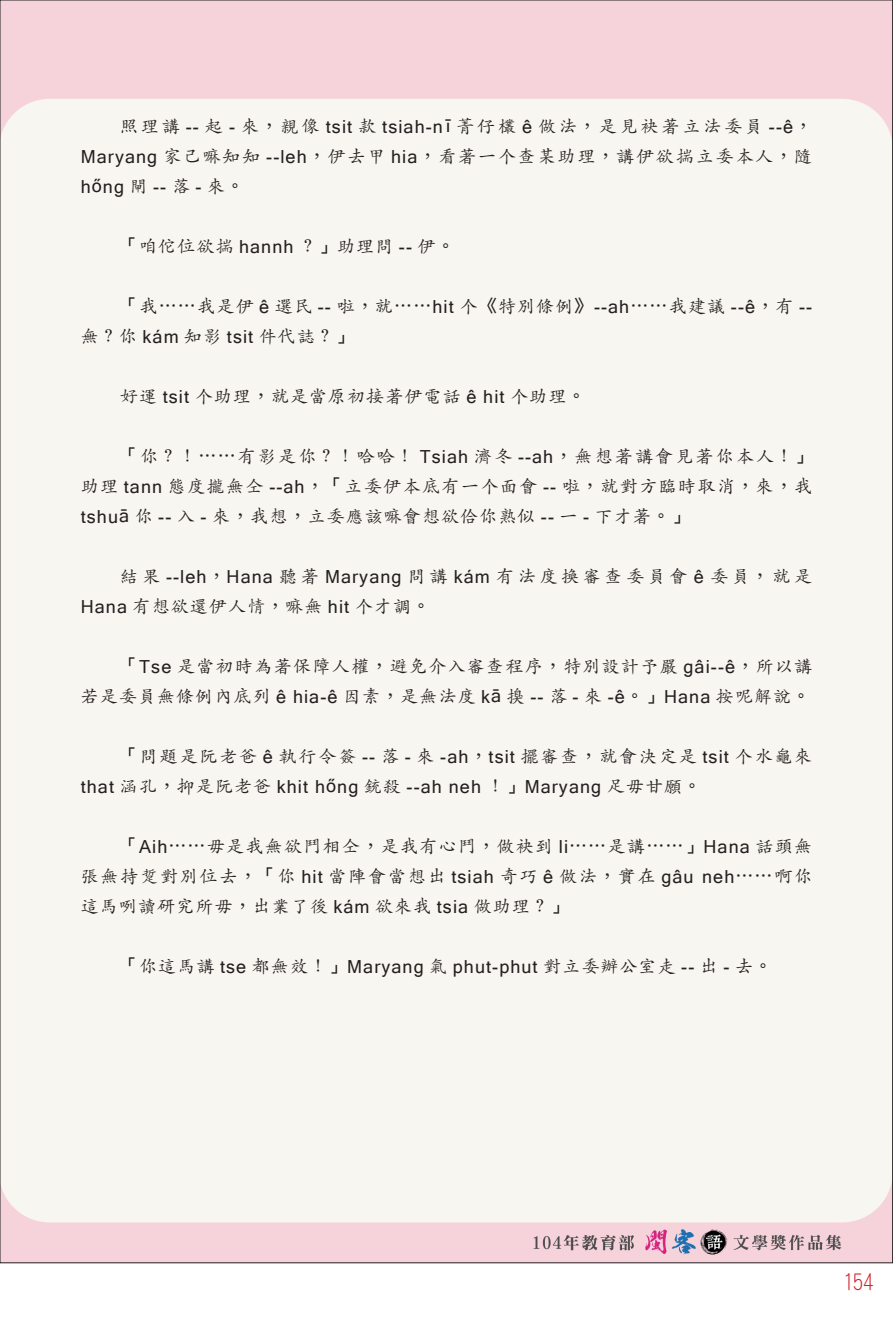
<style>
.page{position:relative;width:893px;height:1327px;background:#fff}
.page>*{position:absolute;margin:0;border:0;box-sizing:border-box;transform-origin:0 0}
.t1{font:21px "DF Li Hei Lt WIN BF";color:#d1232a}
.t2{font:18px/30px "Adobe Kaiti Std";letter-spacing:.075em;color:#231f20;text-align:justify}
.t3{font:18px "Microsoft Sans Serif";letter-spacing:.06em;color:#231f20}
.t4{font:18px/30px "Adobe Kaiti Std";letter-spacing:.105em;color:#231f20;text-align:right}
.s1{font-family:"Microsoft Sans Serif"}
.s2{font-family:"DF Li Kai Shu Md WIN BF"}
.s3{font-family:"Adobe Kaiti Std"}
</style>
<div class="page">
<img style="left:2px;top:2px;width:889px;height:1259px">
<p class="t4" style="left:81px;top:111px;width:733px">照理講 <span class="s1">--</span> 起 <span class="s1">-</span> 來<span class="s2">，</span>親像 <span class="s1">tsit</span> 款 <span class="s1">tsiah-nī</span> 菁仔欉 <span class="s1">ê</span> 做法<span class="s2">，</span>是見袂著立法委員 <span class="s1">--ê</span><span class="s2">，<br></span><span class="s1">Maryang</span> 家己嘛知知 <span class="s1">--leh</span><span class="s2">，</span>伊去甲 <span class="s1">hia</span><span class="s2">，</span>看著一个查某助理<span class="s2">，</span>講伊欲揣立委本人<span class="s2">，</span>隨</p>
<p class="t3" style="left:81px;top:176px;width:165px">hőng <span class="s3">閘</span> -- <span class="s3">落</span> - <span class="s3">來</span><span class="s2">。</span></p>
<p class="t2" style="left:120px;top:231px;width:336px"><span class="s2">「</span>咱佗位欲揣 <span class="s1">hannh</span> <span class="s2">？」</span>助理問 <span class="s1">--</span> 伊<span class="s2">。</span></p>
<p class="t2" style="left:81px;top:291px;width:733px;text-indent:39px"><span class="s2">「</span>我<span class="s2">……</span>我是伊 <span class="s1">ê</span> 選民 <span class="s1">--</span> 啦<span class="s2">，</span>就<span class="s2">……</span><span class="s1">hit</span> 个<span class="s2">《</span>特別條例<span class="s2">》</span><span class="s1">--ah</span><span class="s2">……</span>我建議 <span class="s1">--ê</span><span class="s2">，</span>有 <span class="s1">--</span>無<span class="s2">？</span>你 <span class="s1">kám</span> 知影 <span class="s1">tsit</span> 件代誌<span class="s2">？」</span></p>
<p class="t2" style="left:120px;top:381px;width:467px">好運 <span class="s1">tsit</span> 个助理<span class="s2">，</span>就是當原初接著伊電話 <span class="s1">ê hit</span> 个助理<span class="s2">。</span></p>
<p class="t2" style="left:81px;top:441px;width:733px;text-indent:39px"><span class="s2">「</span>你<span class="s2">？！……</span>有影是你<span class="s2">？！</span>哈哈<span class="s2">！</span> <span class="s1">Tsiah</span> 濟冬 <span class="s1">--ah</span><span class="s2">，</span>無想著講會見著你本人<span class="s2">！」</span>助理 <span class="s1">tann</span> 態度攏無仝 <span class="s1">--ah</span><span class="s2">，「</span>立委伊本底有一个面會 <span class="s1">--</span> 啦<span class="s2">，</span>就對方臨時取消<span class="s2">，</span>來<span class="s2">，</span>我<span class="s1">tshuā</span> 你 <span class="s1">--</span> 入 <span class="s1">-</span> 來<span class="s2">，</span>我想<span class="s2">，</span>立委應該嘛會想欲佮你熟似 <span class="s1">--</span> 一 <span class="s1">-</span> 下才著<span class="s2">。」</span></p>
<p class="t3" style="left:120px;top:566px;width:694px"><span class="s3">結果</span> --leh<span class="s2">，</span>Hana <span class="s3">聽著</span> Maryang <span class="s3">問講</span> kám <span class="s3">有法度換審查委員會</span> ê <span class="s3">委員</span><span class="s2">，</span><span class="s3">就是</span></p>
<p class="t2" style="left:81px;top:591px;width:351px"><span class="s1">Hana</span> 有想欲還伊人情<span class="s2">，</span>嘛無 <span class="s1">hit</span> 个才調<span class="s2">。</span></p>
<p class="t2" style="left:81px;top:651px;width:733px;text-align:right"><span class="s2">「</span><span class="s1">Tse</span> 是當初時為著保障人權<span class="s2">，</span>避免介入審查程序<span class="s2">，</span>特別設計予嚴 <span class="s1">gâi--ê</span><span class="s2">，</span>所以講<br>若是委員無條例內底列 <span class="s1">ê hia-ê</span> 因素<span class="s2">，</span>是無法度 <span class="s1">kā</span> 搝 <span class="s1">--</span> 落 <span class="s1">-</span> 來 <span class="s1">-ê</span><span class="s2">。」</span><span class="s1">Hana</span> 按呢解說<span class="s2">。</span></p>
<p class="t4" style="left:120px;top:741px;width:694px"><span class="s2">「</span>問題是阮老爸 <span class="s1">ê</span> 執行令簽 <span class="s1">--</span> 落 <span class="s1">-</span> 來 <span class="s1">-ah</span><span class="s2">，</span><span class="s1">tsit</span> 擺審查<span class="s2">，</span>就會決定是 <span class="s1">tsit</span> 个水龜來</p>
<p class="t3" style="left:81px;top:776px;width:622px">that <span class="s3">涵孔</span><span class="s2">，</span><span class="s3">抑是阮老爸</span> khit hőng <span class="s3">銃殺</span> --ah neh <span class="s2">！」</span>Maryang <span class="s3">足毋甘願</span><span class="s2">。</span></p>
<p class="t2" style="left:81px;top:831px;width:733px;text-indent:39px"><span class="s2">「</span><span class="s1">Aih</span><span class="s2">……</span>毋是我無欲鬥相仝<span class="s2">，</span>是我有心鬥<span class="s2">，</span>做袂到 <span class="s1">li</span><span class="s2">……</span>是講<span class="s2">……」</span><span class="s1">Hana</span> 話頭無張無持踅對別位去<span class="s2">，「</span>你 <span class="s1">hit</span> 當陣會當想出 <span class="s1">tsiah</span> 奇巧 <span class="s1">ê</span> 做法<span class="s2">，</span>實在 <span class="s1">gâu neh</span><span class="s2">……</span>啊你這馬咧讀研究所毋<span class="s2">，</span>出業了後 <span class="s1">kám</span> 欲來我 <span class="s1">tsia</span> 做助理<span class="s2">？」</span></p>
<p class="t3" style="left:120px;top:956px;width:653px"><span class="s2">「</span><span class="s3">你這馬講</span> tse <span class="s3">都無效</span><span class="s2">！」</span>Maryang <span class="s3">氣</span> phut-phut <span class="s3">對立委辦公室走</span> -- <span class="s3">出</span> - <span class="s3">去</span><span class="s2">。</span></p>
<p class="t1" style="left:842px;top:1271px;width:33px">154</p>
</div>
